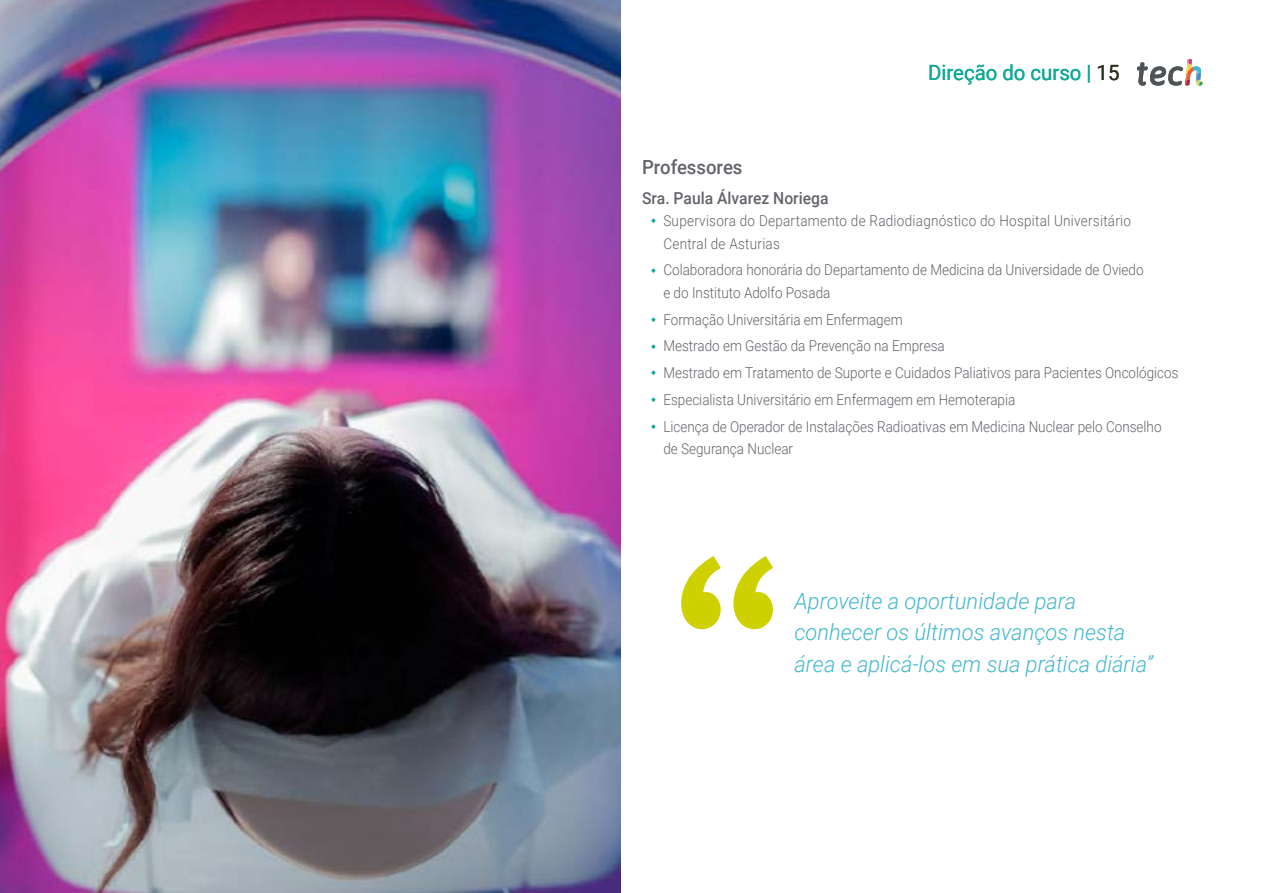
<style>
.page{position:relative;width:1263px;height:893px;background:#fff}
.page>*{position:absolute;margin:0;border:0;box-sizing:border-box;transform-origin:0 0}
.t1{font:italic 300 22.5px/31.5px "Roboto";color:#43b7cf}
.t2{font:21px "Roboto";color:#0ea996}
.t3{font:500 19.5px "Roboto";color:#61646a;scale:.95 1}
.t4{font:500 16.5px "Roboto";color:#61646a;scale:.95 1}
.t5{font:300 15px/26.7px "Roboto";color:#61646a;scale:.9 1}
.t6{font:300 15px/22.5px "Roboto";letter-spacing:.02em;color:#61646a;scale:.9 1}
.s1{color:#312e20}
</style>
<div class="page">
<img style="left:0;top:0;width:621px;height:893px">
<svg style="left:681px;top:556px;width:92px;height:73px"></svg>
<svg style="left:1137px;top:59px;width:65px;height:27px"></svg>
<h3 class="t3" style="left:642px;top:154px;width:107px">Professores</h3>
<h2 class="t2" style="left:928px;top:57px;width:193px">Direção do curso | <span class="s1">15</span></h2>
<p class="t4" style="left:642px;top:186px;width:198px">Sra. Paula Álvarez Noriega</p>
<p class="t6" style="left:663px;top:209px;width:521px">Supervisora do Departamento de Radiodiagnóstico do Hospital Universitário<br>Central de Asturias</p>
<p class="t5" style="left:663px;top:258px;width:535px;line-height:22.5px">Colaboradora honorária do Departamento de Medicina da Universidade de Oviedo e do Instituto Adolfo Posada</p>
<p class="t5" style="left:663px;top:305px;width:574px">Formação Universitária em Enfermagem<br>Mestrado em Gestão da Prevenção na Empresa<br>Mestrado em Tratamento de Suporte e Cuidados Paliativos para Pacientes Oncológicos Especialista Universitário em Enfermagem em Hemoterapia<br>Licença de Operador de Instalações Radioativas em Medicina Nuclear pelo Conselho</p>
<p class="t5" style="left:663px;top:435px;width:146px">de Segurança Nuclear</p>
<h1 class="t1" style="left:794px;top:584px;width:360px">Aproveite a oportunidade para conhecer os últimos avanços nesta área e aplicá-los em sua prática diária”</h1>
</div>
